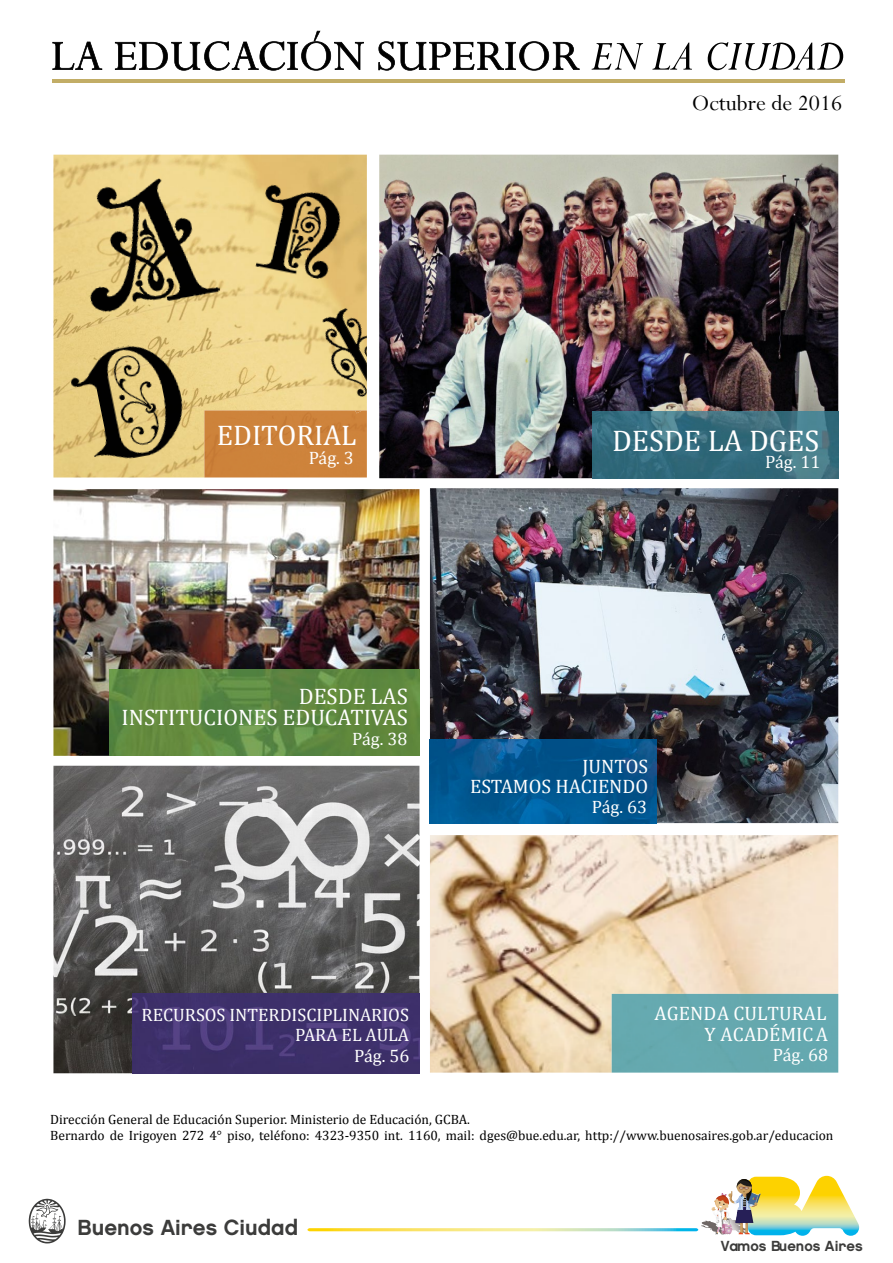
<style>
.page{position:relative;width:893px;height:1263px;background:#fff}
.page>*{position:absolute;margin:0;border:0;box-sizing:border-box;transform-origin:0 0}
.t1{font:30px "Cambria";color:#fff}
.t2{font:28.5px "Cambria";color:#fff}
.t3{font:24.3px "Perpetua";color:#000}
.t4{font:22.5px/21px "Cambria";color:#fff;text-align:right}
.t5{font:21.9px "Chalet New York Nineteen Eighty";color:#3c3c3b}
.t6{font:19.5px/21px "Cambria";color:#fff;text-align:right}
.t7{font:18px/19.5px "Cambria";color:#fff;text-align:right}
.t8{font:14.55px "Chalet New York Nineteen Eighty";color:#3c3c3b}
.t9{font:13.5px/16.2px "Cambria";color:#000}
</style>
<div class="page">
<img style="left:53px;top:489px;width:366px;height:267px">
<img style="left:430px;top:488px;width:408px;height:335px">
<img style="left:379px;top:155px;width:459px;height:323px">
<img style="left:430px;top:835px;width:408px;height:237px">
<hr style="left:52px;top:80px;width:793px;height:3px;background:#c2ad66">
<img style="left:53px;top:766px;width:366px;height:307px">
<img style="left:53px;top:155px;width:314px;height:322px">
<img style="left:71px;top:169px;width:150px;height:147px">
<img style="left:65px;top:337px;width:130px;height:132px">
<img style="left:307px;top:298px;width:60px;height:112px">
<img style="left:248px;top:182px;width:99px;height:100px">
<div style="left:204px;top:410px;width:163px;height:67px;background:#cd833b"></div>
<svg style="left:355px;top:410px;width:7px;height:3px"></svg>
<img style="left:592px;top:411px;width:246px;height:67px">
<img style="left:430px;top:739px;width:227px;height:84px">
<div style="left:612px;top:994px;width:226px;height:78px;background:#65a9af"></div>
<img style="left:132px;top:994px;width:287px;height:79px">
<img style="left:110px;top:669px;width:309px;height:87px">
<svg style="left:29px;top:1199px;width:37px;height:44px"></svg>
<svg style="left:307px;top:1176px;width:552px;height:60px"></svg>
<svg style="left:52px;top:42px;width:50px;height:28px"></svg>
<svg style="left:115px;top:31px;width:249px;height:40px"></svg>
<svg style="left:378px;top:41px;width:202px;height:30px"></svg>
<svg style="left:592px;top:43px;width:51px;height:27px"></svg>
<svg style="left:652px;top:43px;width:40px;height:27px"></svg>
<svg style="left:708px;top:42px;width:135px;height:28px"></svg>
<img style="left:711px;top:1191px;width:28px;height:36px">
<h3 class="t3" style="left:692px;top:88px;width:152px">Octubre de 2016</h3>
<h2 class="t2" style="left:217px;top:419px;width:141px">EDITORIAL</h2>
<h1 class="t1" style="left:612px;top:423px;width:209px">DESDE LA DGES</h1>
<h3 class="t7" style="left:309px;top:448px;width:47px">Pág. 3</h3>
<h3 class="t7" style="left:765px;top:452px;width:57px">Pág. 11</h3>
<h3 class="t4" style="left:121px;top:685px;width:288px">DESDE LAS<br>INSTITUCIONES EDUCATIVAS</h3>
<h3 class="t7" style="left:352px;top:729px;width:57px">Pág. 38</h3>
<h3 class="t6" style="left:470px;top:756px;width:180px;line-height:19.5px">JUNTOS<br>ESTAMOS HACIENDO</h3>
<h3 class="t7" style="left:592px;top:797px;width:57px">Pág. 63</h3>
<h3 class="t7" style="left:142px;top:1005px;width:269px">RECURSOS INTERDISCIPLINARIOS<br>PARA EL AULA</h3>
<h3 class="t6" style="left:654px;top:1002px;width:175px">AGENDA CULTURAL<br>Y ACADÉMICA</h3>
<h3 class="t7" style="left:354px;top:1046px;width:57px">Pág. 56</h3>
<h3 class="t7" style="left:773px;top:1045px;width:57px">Pág. 68</h3>
<p class="t9" style="left:50px;top:1111px;width:785px">Dirección General de Educación Superior. Ministerio de Educación, GCBA.<br>Bernardo de Irigoyen 272 4° piso, teléfono: 4323-9350 int. 1160, mail: dges@bue.edu.ar, http://www.buenosaires.gob.ar/educacion</p>
<h3 class="t5" style="left:78px;top:1214px;width:222px">Buenos Aires Ciudad</h3>
<p class="t8" style="left:721px;top:1237px;width:144px">Vamos Buenos Aires</p>
</div>
